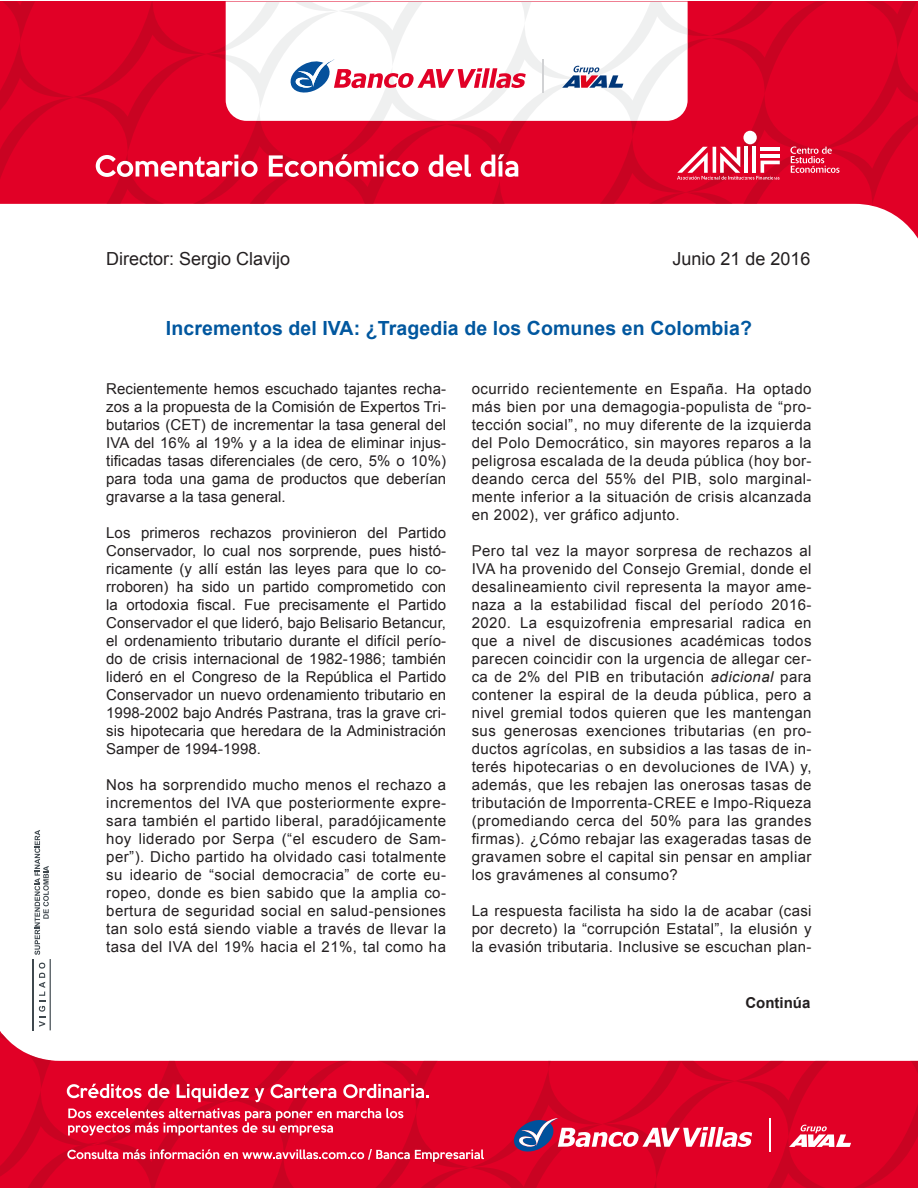
<style>
.page{position:relative;width:918px;height:1188px;background:#fff}
.page>*{position:absolute;margin:0;border:0;box-sizing:border-box;transform-origin:0 0}
.TITULO{font:700 19.5px "Arial";letter-spacing:.005em;color:#01579f}
.t1{font:18px "Arial";color:#231f20}
.TEXTO{font:15px/18px "Arial";letter-spacing:.02em;color:#231f20;text-align:justify}
.t2{font:700 15px "Arial";color:#231f20}
.s1{font-style:italic}
</style>
<div class="page">
<svg style="left:0;top:2px;width:918px;height:236px"></svg>
<hr style="left:543px;top:59px;width:1px;height:33px;background:#d1d2d4">
<svg style="left:35px;top:830px;width:14px;height:125px"></svg>
<svg style="left:0;top:963px;width:918px;height:225px"></svg>
<hr style="left:33px;top:959px;width:1px;height:71px;background:#3f484e">
<hr style="left:50px;top:959px;width:1px;height:71px;background:#3f484e">
<p class="t1" style="left:106px;top:247px;width:186px">Director: Sergio Clavijo</p>
<p class="t1" style="left:672px;top:247px;width:140px">Junio 21 de 2016</p>
<p class="TITULO" style="left:166px;top:315px;width:588px">Incrementos del IVA: ¿Tragedia de los Comunes en Colombia?</p>
<p class="TEXTO" style="left:106px;top:380px;width:341px">Recientemente hemos escuchado tajantes recha&shy;zos a la propuesta de la Comisión de Expertos Tri&shy;butarios (CET) de incrementar la tasa general del IVA del 16% al 19% y a la idea de eliminar injus&shy;tificadas tasas diferenciales (de cero, 5% o 10%) para toda una gama de productos que deberían gravarse a la tasa general.</p>
<p class="TEXTO" style="left:106px;top:524px;width:341px">Los primeros rechazos provinieron del Partido Conservador, lo cual nos sorprende, pues histó&shy;ricamente (y allí están las leyes para que lo co&shy;rroboren) ha sido un partido comprometido con la ortodoxia fiscal. Fue precisamente el Partido Conservador el que lideró, bajo Belisario Betancur, el ordenamiento tributario durante el difícil perío&shy;do de crisis internacional de 1982-1986; también lideró en el Congreso de la República el Partido Conservador un nuevo ordenamiento tributario en 1998-2002 bajo Andrés Pastrana, tras la grave cri&shy;sis hipotecaria que heredara de la Administración Samper de 1994-1998.</p>
<p class="TEXTO" style="left:106px;top:776px;width:341px">Nos ha sorprendido mucho menos el rechazo a incrementos del IVA que posteriormente expre&shy;sara también el partido liberal, paradójicamente hoy liderado por Serpa (“el escudero de Sam&shy;per”). Dicho partido ha olvidado casi totalmente su ideario de “social democracia” de corte eu&shy;ropeo, donde es bien sabido que la amplia co&shy;bertura de seguridad social en salud-pensiones tan solo está siendo viable a través de llevar la tasa del IVA del 19% hacia el 21%, tal como ha</p>
<p class="TEXTO" style="left:472px;top:380px;width:341px">ocurrido recientemente en España. Ha optado más bien por una demagogia-populista de “pro&shy;tección social”, no muy diferente de la izquierda del Polo Democrático, sin mayores reparos a la peligrosa escalada de la deuda pública (hoy bor&shy;deando cerca del 55% del PIB, solo marginal&shy;mente inferior a la situación de crisis alcanzada en 2002), ver gráfico adjunto.</p>
<p class="TEXTO" style="left:472px;top:542px;width:341px">Pero tal vez la mayor sorpresa de rechazos al IVA ha provenido del Consejo Gremial, donde el desalineamiento civil representa la mayor ame&shy;naza a la estabilidad fiscal del período 2016- 2020. La esquizofrenia empresarial radica en que a nivel de discusiones académicas todos parecen coincidir con la urgencia de allegar cer&shy;ca de 2% del PIB en tributación <span class="s1">adicional</span> para contener la espiral de la deuda pública, pero a nivel gremial todos quieren que les mantengan sus generosas exenciones tributarias (en pro&shy;ductos agrícolas, en subsidios a las tasas de in&shy;terés hipotecarias o en devoluciones de IVA) y, además, que les rebajen las onerosas tasas de tributación de Imporrenta-CREE e Impo-Riqueza (promediando cerca del 50% para las grandes firmas). ¿Cómo rebajar las exageradas tasas de gravamen sobre el capital sin pensar en ampliar los gravámenes al consumo?</p>
<p class="TEXTO" style="left:472px;top:902px;width:341px">La respuesta facilista ha sido la de acabar (casi por decreto) la “corrupción Estatal”, la elusión y la evasión tributaria. Inclusive se escuchan plan-</p>
<p class="t2" style="left:745px;top:992px;width:66px">Continúa</p>
</div>
